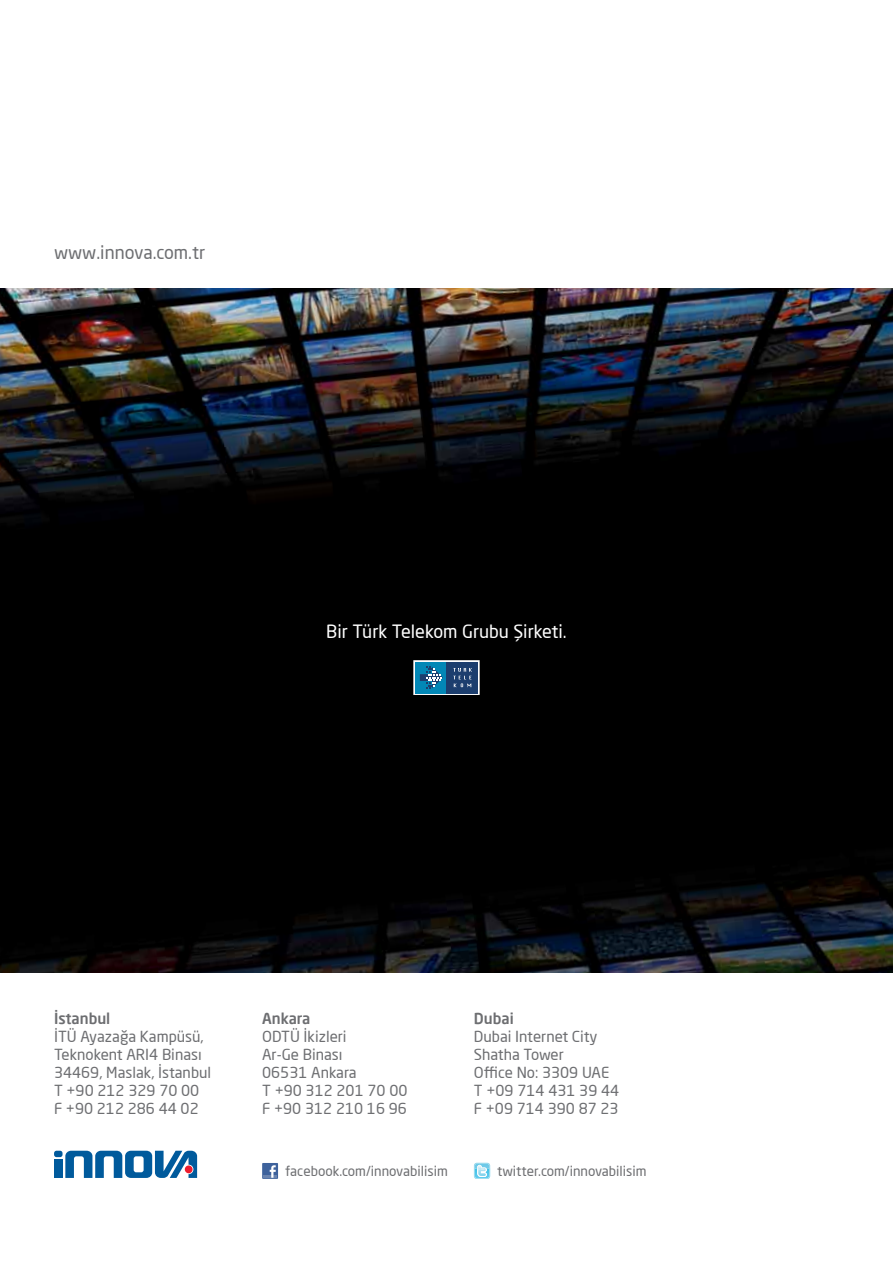
<style>
.page{position:relative;width:893px;height:1263px;background:#fff}
.page>*{position:absolute;margin:0;border:0;box-sizing:border-box;transform-origin:0 0}
.t1{font:18px "Neo Sans Pro";color:#fff}
.t2{font:18px "Neo Sans Pro";color:#6d6e71}
.t3{font:15px/18px "Neo Sans Pro";color:#6d6e71}
.t4{font:500 15px "Neo Sans Pro";color:#6d6e71}
.t5{font:13.5px "Neo Sans Pro";color:#6d6e71}
</style>
<div class="page">
<img style="left:0;top:288px;width:893px;height:685px">
<div style="left:54px;top:1151px;width:9px;height:6px;background:#005a9c;border-radius:3px"></div>
<div style="left:54px;top:1159px;width:9px;height:19px;background:#005a9c"></div>
<svg style="left:65px;top:1151px;width:132px;height:27px"></svg>
<div style="left:262px;top:1163px;width:16px;height:16px;background:#3e629c"></div>
<hr style="left:263px;top:1175px;width:14px;height:3px;background:#6983af">
<svg style="left:270px;top:1165px;width:6px;height:13px"></svg>
<svg style="left:474px;top:1163px;width:16px;height:16px"></svg>
<svg style="left:413px;top:660px;width:67px;height:35px;background:#3d779d"></svg>
<p class="t2" style="left:54px;top:242px;width:153px">www.innova.com.tr</p>
<p class="t1" style="left:326px;top:621px;width:242px">Bir Türk Telekom Grubu Şirketi.</p>
<p class="t4" style="left:54px;top:1008px;width:58px">İstanbul</p>
<p class="t3" style="left:54px;top:1027px;width:159px">İTÜ Ayazağa Kampüsü,<br>Teknokent ARI4 Binası<br>34469, Maslak, İstanbul<br>T +90 212 329 70 00<br>F +90 212 286 44 02</p>
<p class="t4" style="left:262px;top:1008px;width:50px">Ankara</p>
<p class="t3" style="left:262px;top:1027px;width:147px">ODTÜ İkizleri<br>Ar-Ge Binası<br>06531 Ankara<br>T +90 312 201 70 00<br>F +90 312 210 16 96</p>
<p class="t4" style="left:474px;top:1008px;width:41px">Dubai</p>
<p class="t3" style="left:474px;top:1027px;width:147px">Dubai Internet City<br>Shatha Tower<br>Office No: 3309 UAE<br>T +09 714 431 39 44<br>F +09 714 390 87 23</p>
<p class="t5" style="left:285px;top:1163px;width:164px">facebook.com/innovabilisim</p>
<p class="t5" style="left:497px;top:1162px;width:151px">twitter.com/innovabilisim</p>
</div>
